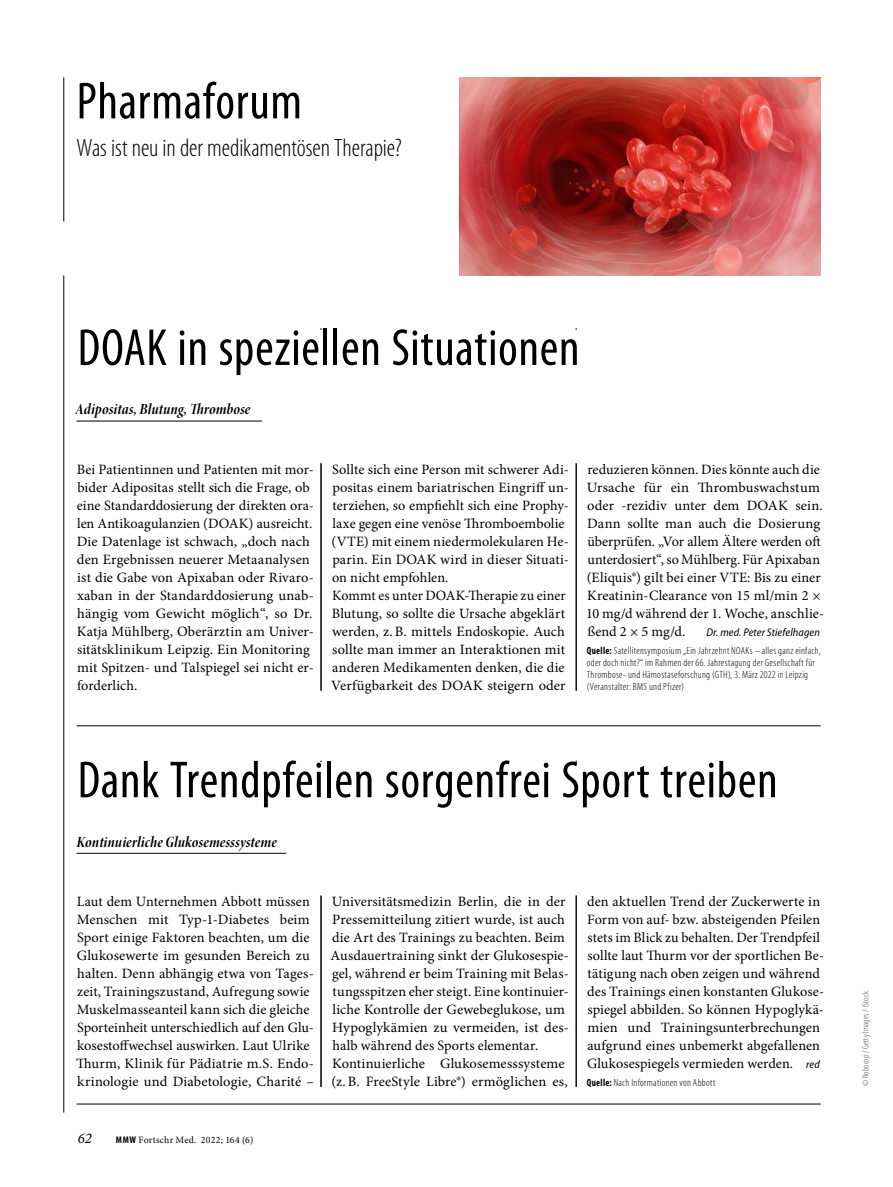
<style>
.page{position:relative;width:893px;height:1187px;background:#fff}
.page>*{position:absolute;margin:0;border:0;box-sizing:border-box;transform-origin:0 0}
.Title_klein{font:condensed 52.5px "Myriad Pro";letter-spacing:.015em;color:#000}
.t1{font:300 condensed 25.2px "Myriad Pro";letter-spacing:-.005em;color:#000}
.SuperTitle_1Pharma{font:15.75px "Minion Pro Bold Cn It Disp";letter-spacing:.005em;color:#000}
.t2{font:italic 14.85px "Minion Pro";color:#000}
.Para_x{font:14.25px/18px "Minion Pro";letter-spacing:.005em;color:#000}
.Para_x-2{font:italic semi-condensed 11.25px "Myriad Pro";letter-spacing:.01em;color:#000}
.Source_x{font:300 condensed 10.5px/12px "Myriad Pro";letter-spacing:.03em;color:#000}
.t3{font:9.75px "Minion Pro";letter-spacing:.025em;color:#000}
.Image_Source_x{font:300 condensed 9px "Myriad Pro";letter-spacing:.02em;color:#4d4d4c}
.s1{font-weight:700}
.s2{font-family:"Myriad Pro";font-weight:700;font-stretch:condensed}
.s3{font-family:"Myriad Pro";font-style:italic;font-stretch:semi-condensed;font-size:11.25px}
</style>
<div class="page">
<hr style="left:64px;top:77px;width:1px;height:144px;background:#000">
<hr style="left:64px;top:275px;width:1px;height:837px;background:#000">
<hr style="left:77px;top:1103px;width:744px;height:1px;background:#000">
<hr style="left:77px;top:725px;width:744px;height:1px;background:#000">
<hr style="left:77px;top:421px;width:185px;height:1px;background:#000">
<hr style="left:321px;top:463px;width:1px;height:227px;background:#000">
<hr style="left:576px;top:463px;width:1px;height:227px;background:#000">
<hr style="left:77px;top:853px;width:209px;height:1px;background:#000">
<hr style="left:321px;top:895px;width:1px;height:191px;background:#000">
<hr style="left:576px;top:895px;width:1px;height:191px;background:#000">
<img style="left:459px;top:77px;width:362px;height:198px">
<h1 class="Title_klein" style="left:77px;top:69px;width:227px">Pharmaforum</h1>
<h2 class="t1" style="left:77px;top:134px;width:327px">Was ist neu in der medikamentösen Therapie?</h2>
<p class="Title_klein" style="left:78px;top:316px;width:503px">DOAK in speziellen Situationen</p>
<p class="SuperTitle_1Pharma" style="left:76px;top:400px;width:176px">Adipositas, Blutung, Thrombose</p>
<p class="Para_x" style="left:77px;top:460px;width:239px">Bei Patientinnen und Patienten mit mor&shy;bider Adipositas stellt sich die Frage, ob eine Standarddosierung der direkten ora&shy;len Antikoagulanzien (DOAK) ausreicht.<br>Die Datenlage ist schwach, „doch nach den Ergebnissen neuerer Metaanalysen ist die Gabe von Apixaban oder Rivaro&shy;xaban in der Standarddosierung unab&shy;hängig vom Gewicht möglich“, so Dr.<br>Katja Mühlberg, Oberärztin am Univer&shy;sitätsklinikum Leipzig. Ein Monitoring mit Spitzen- und Talspiegel sei nicht er&shy;forderlich.</p>
<p class="Para_x" style="left:332px;top:460px;width:239px">Sollte sich eine Person mit schwerer Adi&shy;positas einem bariatrischen Eingriff un&shy;terziehen, so empfiehlt sich eine Prophy&shy;laxe gegen eine venöse Thromboembolie (VTE) mit einem niedermolekularen He&shy;parin. Ein DOAK wird in dieser Situati&shy;on nicht empfohlen.</p>
<p class="Para_x" style="left:331px;top:586px;width:236px;text-align:justify">Kommt es unter DOAK-Therapie zu einer Blutung, so sollte die Ursache abgeklärt werden, z.B. mittels Endoskopie. Auch sollte man immer an Interaktionen mit anderen Medikamenten denken, die die Verfügbarkeit des DOAK steigern oder</p>
<p class="Para_x" style="left:586px;top:460px;width:240px">reduzieren können. Dies könnte auch die Ursache für ein Thrombuswachstum oder -rezidiv unter dem DOAK sein.<br>Dann sollte man auch die Dosierung überprüfen. „Vor allem Ältere werden oft unterdosiert“, so Mühlberg. Für Apixaban (Eliquis®) gilt bei einer VTE: Bis zu einer Kreatinin-Clearance von 15 ml/min 2 × 10 mg/d während der 1. Woche, anschlie&shy;ßend 2 × 5 mg/d.</p>
<p class="Para_x-2" style="left:706px;top:626px;width:115px">Dr. med. Peter Stiefelhagen</p>
<p class="Source_x" style="left:587px;top:644px;width:235px"><span class="s1">Quelle:</span> Satellitensymposium „Ein Jahrzehnt NOAKs – alles ganz einfach, oder doch nicht?“ im Rahmen der 66. Jahrestagung der Gesellschaft für Thrombose- und Hämostaseforschung (GTH), 3. März 2022 in Leipzig (Veranstalter: BMS und Pfizer)</p>
<p class="Title_klein" style="left:78px;top:748px;width:702px">Dank Trendpfeilen sorgenfrei Sport treiben</p>
<p class="SuperTitle_1Pharma" style="left:77px;top:832px;width:202px">Kontinuierliche Glukosemesssysteme</p>
<p class="Para_x" style="left:76px;top:892px;width:240px">Laut dem Unternehmen Abbott müssen Menschen mit Typ-1-Diabetes beim Sport einige Faktoren beachten, um die Glukosewerte im gesunden Bereich zu halten. Denn abhängig etwa von Tages&shy;zeit, Trainingszustand, Aufregung sowie Muskelmasseanteil kann sich die gleiche Sporteinheit unterschiedlich auf den Glu&shy;kosestoffwechsel auswirken. Laut Ulrike Thurm, Klinik für Pädiatrie m.S. Endo&shy;krinologie und Diabetologie, Charité –</p>
<p class="Para_x" style="left:331px;top:892px;width:240px">Universitätsmedizin Berlin, die in der Pressemitteilung zitiert wurde, ist auch die Art des Trainings zu beachten. Beim Ausdauertraining sinkt der Glukosespie&shy;gel, während er beim Training mit Belas&shy;tungsspitzen eher steigt. Eine kontinuier&shy;liche Kontrolle der Gewebeglukose, um Hypoglykämien zu vermeiden, ist des&shy;halb während des Sports elementar.</p>
<p class="Para_x" style="left:332px;top:1054px;width:238px">Kontinuierliche Glukosemesssysteme (z.B. FreeStyle Libre®) ermöglichen es,</p>
<p class="t2" style="left:78px;top:1128px;width:16px">62</p>
<p class="t3" style="left:116px;top:1132px;width:139px"><span class="s2">MMW</span> Fortschr Med. 2022; 164 (6)</p>
<p class="Para_x" style="left:587px;top:892px;width:238px">den aktuellen Trend der Zuckerwerte in Form von auf- bzw. absteigenden Pfeilen stets im Blick zu behalten. Der Trendpfeil sollte laut Thurm vor der sportlichen Be&shy;tätigung nach oben zeigen und während des Trainings einen konstanten Glukose&shy;spiegel abbilden. So können Hypoglykä&shy;mien und Trainingsunterbrechungen aufgrund eines unbemerkt abgefallenen Glukosespiegels vermieden werden. <span class="s3">red</span></p>
<p class="Source_x" style="left:587px;top:1076px;width:130px"><span class="s1">Quelle:</span> Nach Informationen von Abbott</p>
<p class="Image_Source_x" style="left:861px;top:1085px;width:96px;rotate:-90deg">© Robocop / Getty Images / iStock</p>
</div>
